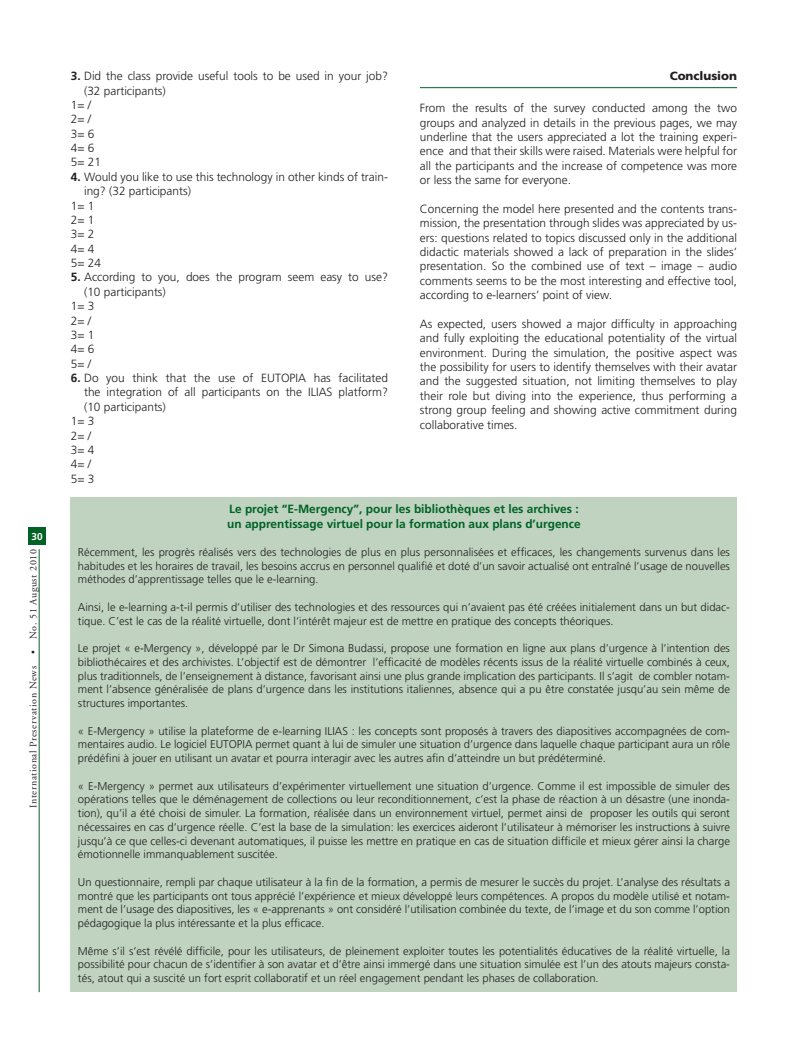
<style>
.page{position:relative;width:808px;height:1063px;background:#fff}
.page>*{position:absolute;margin:0;border:0;box-sizing:border-box;transform-origin:0 0}
.t1{font:300 11.88px/14.4px "Frutiger";color:#231f20;text-align:justify}
.t2{font:700 11.88px/14.4px "Frutiger";color:#006224}
.t3{font:900 11.88px "Frutiger";color:#231f20}
.t4{font:300 11.25px/13.8px "Frutiger";color:#231f20;text-align:justify}
.t5{font:10px "Adobe Garamond";letter-spacing:.06em;color:#231f20}
.t6{font:700 10px "Frutiger";color:#fff}
.s1{font-weight:700}
</style>
<div class="page">
<div style="left:28px;top:527px;width:18px;height:18px;background:#006224"></div>
<hr style="left:39px;top:549px;width:1px;height:443px;background:#006224">
<div style="left:71px;top:497px;width:666px;height:495px;background:#bfd3c0"></div>
<hr style="left:420px;top:87px;width:317px;height:1px;background:#006224">
<p class="t6" style="left:31px;top:533px;width:13px">30</p>
<p class="t5" style="left:29px;top:808px;width:260px;rotate:-90deg">International Preservation News • No. 51 August 2010</p>
<p class="t1" style="left:71px;top:70px;width:319px"><span class="s1">3.</span> Did the class provide useful tools to be used in your job?</p>
<p class="t1" style="left:84px;top:84px;width:83px">(32 participants)</p>
<p class="t1" style="left:71px;top:99px;width:22px">1= /</p>
<p class="t1" style="left:71px;top:113px;width:22px">2= /</p>
<p class="t1" style="left:71px;top:127px;width:25px">3= 6</p>
<p class="t1" style="left:71px;top:142px;width:25px">4= 6</p>
<p class="t1" style="left:71px;top:156px;width:32px">5= 21</p>
<p class="t1" style="left:71px;top:170px;width:319px"><span class="s1">4.</span> Would you like to use this technology in other kinds of train-</p>
<p class="t1" style="left:84px;top:185px;width:108px">ing? (32 participants)</p>
<p class="t1" style="left:71px;top:199px;width:25px">1= 1</p>
<p class="t1" style="left:71px;top:214px;width:25px">2= 1</p>
<p class="t1" style="left:71px;top:228px;width:25px">3= 2</p>
<p class="t1" style="left:71px;top:242px;width:25px">4= 4</p>
<p class="t1" style="left:71px;top:257px;width:32px">5= 24</p>
<p class="t1" style="left:71px;top:271px;width:319px"><span class="s1">5.</span> According to you, does the program seem easy to use?</p>
<p class="t1" style="left:84px;top:285px;width:83px">(10 participants)</p>
<p class="t1" style="left:71px;top:300px;width:25px">1= 3</p>
<p class="t1" style="left:71px;top:314px;width:22px">2= /</p>
<p class="t1" style="left:71px;top:329px;width:25px">3= 1</p>
<p class="t1" style="left:71px;top:343px;width:25px">4= 6</p>
<p class="t1" style="left:71px;top:357px;width:22px">5= /</p>
<p class="t1" style="left:71px;top:372px;width:319px"><span class="s1">6.</span> Do you think that the use of EUTOPIA has facilitated</p>
<p class="t1" style="left:84px;top:386px;width:305px">the integration of all participants on the ILIAS platform?</p>
<p class="t1" style="left:84px;top:400px;width:83px">(10 participants)</p>
<p class="t1" style="left:71px;top:415px;width:25px">1= 3</p>
<p class="t1" style="left:71px;top:429px;width:22px">2= /</p>
<p class="t1" style="left:71px;top:444px;width:25px">3= 4</p>
<p class="t1" style="left:71px;top:458px;width:22px">4= /</p>
<p class="t1" style="left:71px;top:472px;width:25px">5= 3</p>
<p class="t3" style="left:670px;top:71px;width:69px">Conclusion</p>
<p class="t1" style="left:420px;top:102px;width:319px">From the results of the survey conducted among the two groups and analyzed in details in the previous pages, we may underline that the users appreciated a lot the training experi&shy;ence and that their skills were raised. Materials were helpful for all the participants and the increase of competence was more or less the same for everyone.</p>
<p class="t1" style="left:420px;top:203px;width:319px">Concerning the model here presented and the contents trans&shy;mission, the presentation through slides was appreciated by us&shy;ers: questions related to topics discussed only in the additional didactic materials showed a lack of preparation in the slides’ presentation. So the combined use of text – image – audio comments seems to be the most interesting and effective tool, according to e-learners’ point of view.</p>
<p class="t1" style="left:420px;top:318px;width:319px">As expected, users showed a major difficulty in approaching and fully exploiting the educational potentiality of the virtual environment. During the simulation, the positive aspect was the possibility for users to identify themselves with their avatar and the suggested situation, not limiting themselves to play their role but diving into the experience, thus performing a strong group feeling and showing active commitment during collaborative times.</p>
<p class="t2" style="left:227px;top:503px;width:355px">Le projet “E-Mergency”, pour les bibliothèques et les archives : un apprentissage virtuel pour la formation aux plans d’urgence</p>
<p class="t4" style="left:78px;top:546px;width:653px">Récemment, les progrès réalisés vers des technologies de plus en plus personnalisées et efficaces, les changements survenus dans les habitudes et les horaires de travail, les besoins accrus en personnel qualifié et doté d’un savoir actualisé ont entraîné l’usage de nouvelles méthodes d’apprentissage telles que le e-learning.</p>
<p class="t4" style="left:78px;top:601px;width:653px">Ainsi, le e-learning a-t-il permis d’utiliser des technologies et des ressources qui n’avaient pas été créées initialement dans un but didac&shy;tique. C’est le cas de la réalité virtuelle, dont l’intérêt majeur est de mettre en pratique des concepts théoriques.</p>
<p class="t4" style="left:78px;top:642px;width:653px">Le projet « e-Mergency », développé par le Dr Simona Budassi, propose une formation en ligne aux plans d’urgence à l’intention des bibliothécaires et des archivistes. L’objectif est de démontrer l’efficacité de modèles récents issus de la réalité virtuelle combinés à ceux, plus traditionnels, de l’enseignement à distance, favorisant ainsi une plus grande implication des participants. Il s’agit de combler notam&shy;ment l’absence généralisée de plans d’urgence dans les institutions italiennes, absence qui a pu être constatée jusqu’au sein même de structures importantes.</p>
<p class="t4" style="left:78px;top:725px;width:653px">« E-Mergency » utilise la plateforme de e-learning ILIAS : les concepts sont proposés à travers des diapositives accompagnées de com&shy;mentaires audio. Le logiciel EUTOPIA permet quant à lui de simuler une situation d’urgence dans laquelle chaque participant aura un rôle prédéfini à jouer en utilisant un avatar et pourra interagir avec les autres afin d’atteindre un but prédéterminé.</p>
<p class="t4" style="left:78px;top:780px;width:653px">« E-Mergency » permet aux utilisateurs d’expérimenter virtuellement une situation d’urgence. Comme il est impossible de simuler des opérations telles que le déménagement de collections ou leur reconditionnement, c’est la phase de réaction à un désastre (une inonda&shy;tion), qu’il a été choisi de simuler. La formation, réalisée dans un environnement virtuel, permet ainsi de proposer les outils qui seront nécessaires en cas d’urgence réelle. C’est la base de la simulation: les exercices aideront l’utilisateur à mémoriser les instructions à suivre jusqu’à ce que celles-ci devenant automatiques, il puisse les mettre en pratique en cas de situation difficile et mieux gérer ainsi la charge émotionnelle immanquablement suscitée.</p>
<p class="t4" style="left:78px;top:876px;width:653px">Un questionnaire, rempli par chaque utilisateur à la fin de la formation, a permis de mesurer le succès du projet. L’analyse des résultats a montré que les participants ont tous apprécié l’expérience et mieux développé leurs compétences. A propos du modèle utilisé et notam&shy;ment de l’usage des diapositives, les « e-apprenants » ont considéré l’utilisation combinée du texte, de l’image et du son comme l’option pédagogique la plus intéressante et la plus efficace.</p>
<p class="t4" style="left:78px;top:945px;width:653px">Même s’il s’est révélé difficile, pour les utilisateurs, de pleinement exploiter toutes les potentialités éducatives de la réalité virtuelle, la possibilité pour chacun de s’identifier à son avatar et d’être ainsi immergé dans une situation simulée est l’un des atouts majeurs consta&shy;tés, atout qui a suscité un fort esprit collaboratif et un réel engagement pendant les phases de collaboration.</p>
</div>
